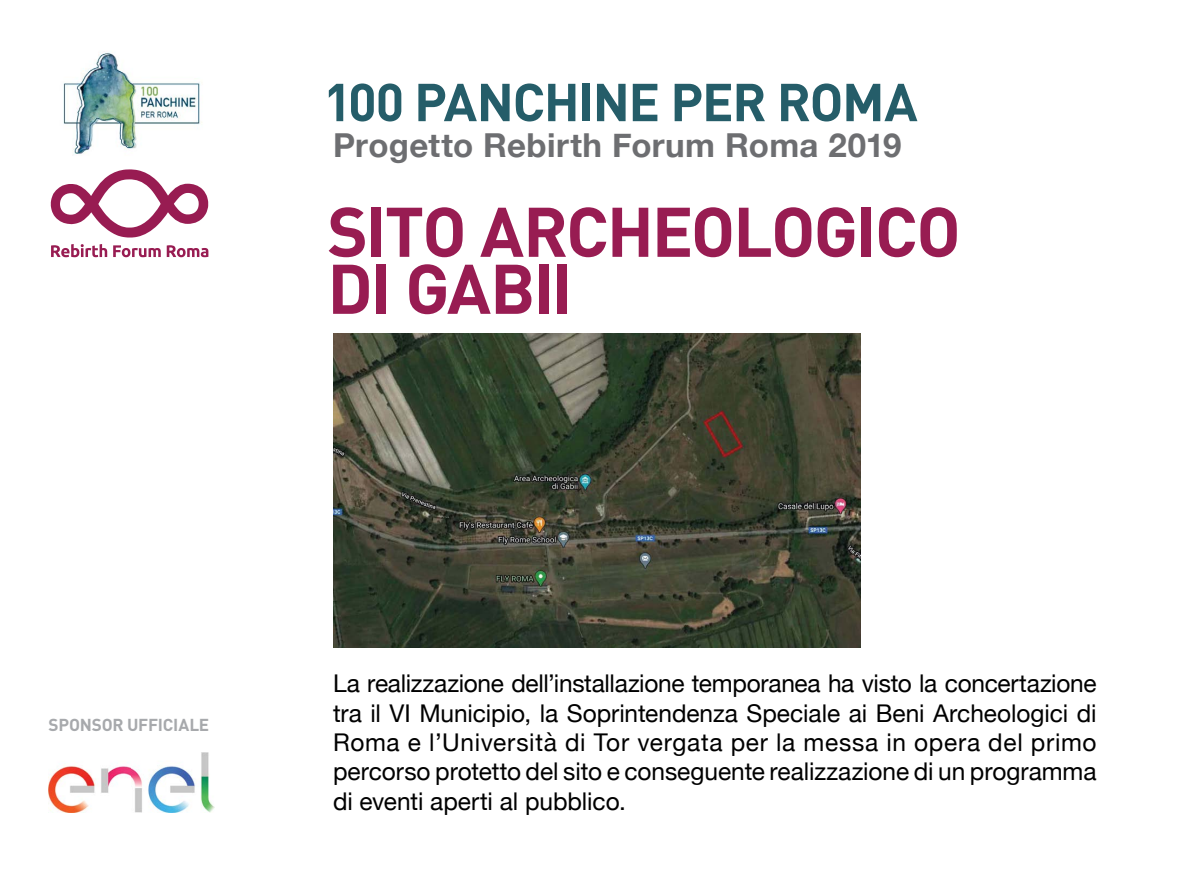
<style>
.page{position:relative;width:1191px;height:893px;background:#fff}
.page>*{position:absolute;margin:0;border:0;box-sizing:border-box;transform-origin:0 0}
.t1{font:700 69px/57px "DIN Pro";letter-spacing:-.03em;color:#981c52}
.t2{font:700 52.5px "DIN Pro";letter-spacing:-.025em;color:#255d69}
.t3{font:700 33px "Helvetica Neue";letter-spacing:.01em;color:#6d6e71}
.t4{font:24.45px/29.4px "Helvetica Neue";letter-spacing:-.005em;color:#000;text-align:justify}
.t5{font:700 17.1px "DIN Pro";letter-spacing:-.015em;color:#a7a9ac}
</style>
<div class="page">
<img style="left:63px;top:52px;width:139px;height:103px">
<svg style="left:51px;top:169px;width:157px;height:68px"></svg>
<svg style="left:51px;top:244px;width:56px;height:13px"></svg>
<svg style="left:113px;top:245px;width:48px;height:12px"></svg>
<svg style="left:167px;top:245px;width:41px;height:12px"></svg>
<img style="left:49px;top:753px;width:165px;height:60px">
<img style="left:333px;top:334px;width:527px;height:313px">
<h2 class="t2" style="left:323px;top:67px;width:596px">100 PANCHINE PER ROMA</h2>
<h3 class="t3" style="left:333px;top:119px;width:570px">Progetto Rebirth Forum Roma 2019</h3>
<h1 class="t1" style="left:327px;top:201px;width:635px">SITO ARCHEOLOGICO<br>DI GABII</h1>
<p class="t5" style="left:49px;top:713px;width:162px">SPONSOR UFFICIALE</p>
<p class="t4" style="left:333px;top:670px;width:765px">La realizzazione dell’installazione temporanea ha visto la concertazione tra il VI Municipio, la Soprintendenza Speciale ai Beni Archeologici di Roma e l’Università di Tor vergata per la messa in opera del primo percorso protetto del sito e conseguente realizzazione di un programma di eventi aperti al pubblico.</p>
</div>
